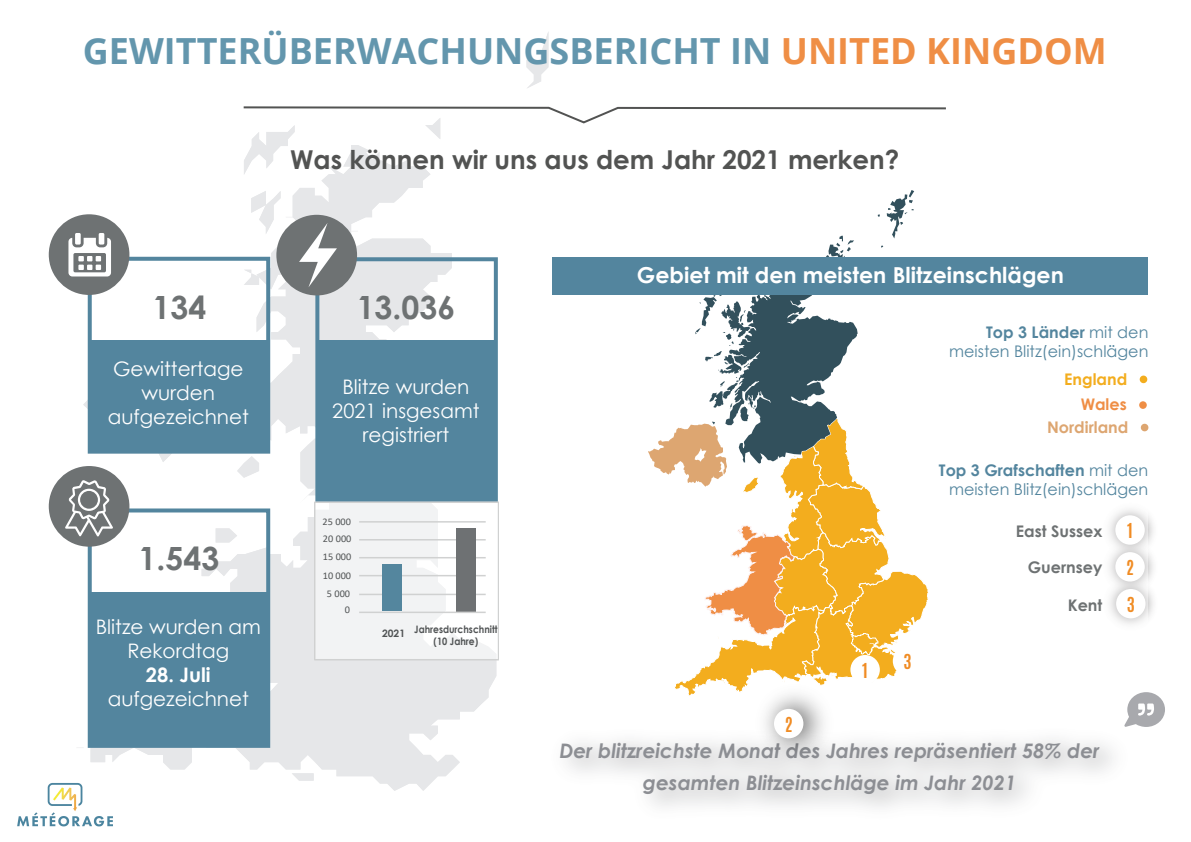
<style>
.page{position:relative;width:1191px;height:842px;background:#fff}
.page>*{position:absolute;margin:0;border:0;box-sizing:border-box;transform-origin:0 0}
.t1{font:700 36px "Open Sans";color:#6396ad}
.t2{font:700 32px "Century Gothic";color:#6e7273}
.t3{font:700 26px "Century Gothic";color:#525352}
.t4{font:700 22px "Century Gothic";color:#fff}
.t5{font:20px/24px "Century Gothic";color:#fff;text-align:center}
.t6{font:italic 700 20px/32px "Century Gothic";color:#8c8e93;text-align:center}
.t7{font:700 20px "Century Gothic";color:#fff}
.t8{font:700 17.2px/36.8px "Antonio";color:#f08c24;text-align:justify}
.t9{font:16px/19.2px "Century Gothic";color:#53859e;text-align:right}
.t10{font:700 16px "Century Gothic";color:#6e7273}
.t11{font:700 16px "Century Gothic";color:#dda671}
.t12{font:700 16px "Century Gothic";color:#f3ad1e}
.t13{font:700 16px "Century Gothic";color:#ef8e45}
.t14{font:700 10.2px/12.2px "Century Gothic";color:#515455}
.t15{font:10.2px "Calibri";letter-spacing:-.005em;color:#515455}
.s1{color:#ef8e45}
.s2{font-weight:700}
</style>
<div class="page">
<svg style="left:526px;top:33px;width:22px;height:55px"></svg>
<svg style="left:77px;top:388px;width:419px;height:403px"></svg>
<svg style="left:144px;top:528px;width:151px;height:163px"></svg>
<svg style="left:242px;top:175px;width:210px;height:266px;fill:#e6e7e9"></svg>
<svg style="left:243px;top:106px;width:703px;height:69px"></svg>
<div style="left:315px;top:257px;width:183px;height:245px;border:4px solid #53859e"></div>
<div style="left:317px;top:341px;width:178px;height:159px;background:#53859e"></div>
<div style="left:276px;top:215px;width:81px;height:80px;background:#6e7273;border-radius:50%"></div>
<svg style="left:299px;top:223px;width:38px;height:64px"></svg>
<div style="left:88px;top:257px;width:182px;height:197px;border:4px solid #53859e"></div>
<div style="left:89px;top:340px;width:178px;height:112px;background:#53859e"></div>
<div style="left:49px;top:214px;width:80px;height:81px;background:#6e7273;border-radius:50%"></div>
<svg style="left:68px;top:238px;width:43px;height:38px"></svg>
<div style="left:75px;top:233px;width:6px;height:12px;background:#fff"></div>
<div style="left:99px;top:233px;width:5px;height:12px;background:#fff"></div>
<div style="left:88px;top:508px;width:182px;height:240px;border:4px solid #53859e"></div>
<div style="left:89px;top:592px;width:178px;height:154px;background:#53859e"></div>
<div style="left:49px;top:466px;width:80px;height:81px;background:#6e7273;border-radius:50%"></div>
<svg style="left:65px;top:480px;width:48px;height:56px"></svg>
<div style="left:1139px;top:376px;width:8px;height:7px;background:#f3ad1e;border-radius:50%"></div>
<div style="left:1139px;top:401px;width:7px;height:8px;background:#ef8e45;border-radius:50%"></div>
<div style="left:1140px;top:424px;width:8px;height:7px;background:#dda671;border-radius:50%"></div>
<img style="left:17px;top:779px;width:101px;height:48px">
<img style="left:1109px;top:509px;width:44px;height:26px">
<div style="left:1115px;top:515px;width:29px;height:30px;background:#fff;border-radius:50%"></div>
<img style="left:1109px;top:535px;width:44px;height:36px">
<div style="left:1115px;top:552px;width:29px;height:29px;background:#fff;border-radius:50%"></div>
<img style="left:1110px;top:571px;width:43px;height:53px">
<div style="left:1116px;top:589px;width:29px;height:29px;background:#fff;border-radius:50%"></div>
<svg style="left:1124px;top:692px;width:41px;height:35px"></svg>
<svg style="left:648px;top:190px;width:282px;height:506px"></svg>
<div style="left:850px;top:655px;width:30px;height:29px;background:#fff;border-radius:50%"></div>
<div style="left:892px;top:646px;width:30px;height:30px;background:#fff;border-radius:50%"></div>
<img style="left:745px;top:674px;width:98px;height:99px">
<div style="left:774px;top:709px;width:29px;height:29px;background:#fff;border-radius:50%"></div>
<div style="left:552px;top:257px;width:596px;height:37px;background:#53859e"></div>
<div style="left:314px;top:503px;width:184px;height:157px;background:linear-gradient(to right,#eeeff1,#fcfdfd)"></div>
<hr style="left:359px;top:521px;width:127px;height:2px;background:#d0d1d1">
<hr style="left:359px;top:539px;width:127px;height:1px;background:#d0d1d1">
<hr style="left:359px;top:557px;width:127px;height:1px;background:#d0d1d1">
<hr style="left:359px;top:575px;width:127px;height:1px;background:#d0d1d1">
<hr style="left:359px;top:594px;width:127px;height:1px;background:#d0d1d1">
<div style="left:456px;top:529px;width:20px;height:83px;background:#6e7173"></div>
<div style="left:382px;top:564px;width:20px;height:47px;background:#54869e"></div>
<hr style="left:359px;top:612px;width:127px;height:1px;background:#d0d1d1">
<div style="left:314px;top:502px;width:185px;height:158px;border:2px solid #d0d1d1"></div>
<h1 class="t1" style="left:83px;top:25px;width:1025px">GEWITTERÜBERWACHUNGSBERICHT IN <span class="s1">UNITED KINGDOM</span></h1>
<h3 class="t3" style="left:290px;top:140px;width:610px">Was können wir uns aus dem Jahr 2021 merken?</h3>
<h2 class="t2" style="left:153px;top:283px;width:55px">134</h2>
<p class="t5" style="left:108px;top:356px;width:143px">Gewittertage wurden aufgezeichnet</p>
<h2 class="t2" style="left:139px;top:534px;width:82px">1.543</h2>
<p class="t5" style="left:96px;top:614px;width:166px">Blitze wurden am<br>Rekordtag</p>
<p class="t7" style="left:146px;top:659px;width:66px">28. Juli</p>
<p class="t5" style="left:108px;top:686px;width:143px">aufgezeichnet</p>
<h2 class="t2" style="left:357px;top:283px;width:100px">13.036</h2>
<p class="t5" style="left:332px;top:374px;width:149px">Blitze wurden<br>2021 insgesamt registriert</p>
<p class="t15" style="left:322px;top:514px;width:30px">25 000</p>
<p class="t15" style="left:323px;top:532px;width:30px">20 000</p>
<p class="t15" style="left:323px;top:550px;width:30px">15 000</p>
<p class="t15" style="left:323px;top:568px;width:30px">10 000</p>
<p class="t15" style="left:327px;top:586px;width:25px">5 000</p>
<p class="t15" style="left:345px;top:602px;width:7px">0</p>
<p class="t14" style="left:433px;top:622px;width:65px;text-indent:-51px">2021 Jahresdurchschnitt (10 Jahre)</p>
<p class="t4" style="left:637px;top:258px;width:428px">Gebiet mit den meisten Blitzeinschlägen</p>
<p class="t9" style="left:949px;top:322px;width:201px"><span class="s2">Top 3 Länder</span> mit den meisten Blitz(ein)schlägen</p>
<p class="t12" style="left:1064px;top:367px;width:65px">England</p>
<p class="t13" style="left:1080px;top:392px;width:48px">Wales</p>
<p class="t11" style="left:1047px;top:415px;width:83px">Nordirland</p>
<p class="t8" style="left:784px;top:707px;width:9px">2</p>
<p class="t8" style="left:862px;top:652px;width:7px">1</p>
<p class="t8" style="left:903px;top:644px;width:10px">3</p>
<p class="t9" style="left:939px;top:460px;width:211px"><span class="s2">Top 3 Grafschaften</span> mit den meisten Blitz(ein)schlägen</p>
<p class="t10" style="left:1016px;top:519px;width:88px">East Sussex</p>
<p class="t10" style="left:1027px;top:555px;width:76px">Guernsey</p>
<p class="t10" style="left:1067px;top:593px;width:36px">Kent</p>
<p class="t8" style="left:1126px;top:513px;width:10px">1<br>2<br>3</p>
<p class="t6" style="left:559px;top:734px;width:541px">Der blitzreichste Monat des Jahres repräsentiert 58% der gesamten Blitzeinschläge im Jahr 2021</p>
</div>
